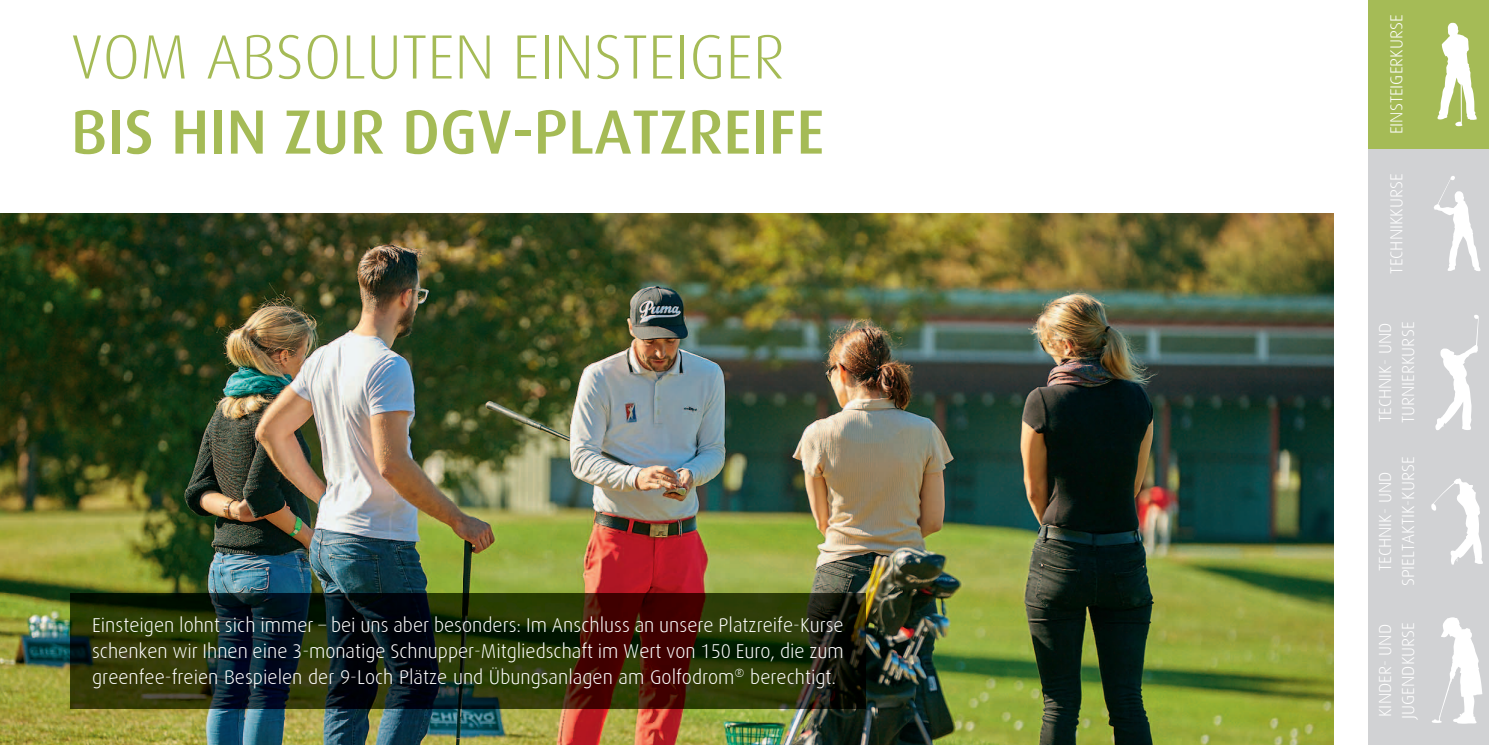
<style>
.page{position:relative;width:1489px;height:745px;background:#fff}
.page>*{position:absolute;margin:0;border:0;box-sizing:border-box;transform-origin:0 0}
.t1{font:500 62.5px "Dax";color:#a5bb56}
.t2{font:300 62.5px "Dax";color:#a5bb56}
.t3{font:300 20px/26px "Dax";color:#fff;text-align:justify}
.t4{font:300 17.5px/22.8px "Dax";color:#fff}
</style>
<div class="page">
<img style="left:0;top:214px;width:1332px;height:530px">
<img style="left:71px;top:592px;width:794px;height:116px">
<div style="left:1368px;top:0;width:120px;height:149px;background:#a5bb56"></div>
<svg style="left:1437px;top:23px;width:39px;height:103px"></svg>
<div style="left:1368px;top:298px;width:120px;height:148px;background:#d1d2d4"></div>
<svg style="left:1435px;top:315px;width:43px;height:115px"></svg>
<div style="left:1368px;top:149px;width:120px;height:149px;background:#d1d2d4"></div>
<svg style="left:1434px;top:176px;width:46px;height:95px"></svg>
<div style="left:1368px;top:446px;width:120px;height:149px;background:#d1d2d4"></div>
<svg style="left:1431px;top:478px;width:51px;height:86px"></svg>
<div style="left:1368px;top:595px;width:120px;height:149px;background:#d1d2d4"></div>
<svg style="left:1432px;top:617px;width:50px;height:106px"></svg>
<h1 class="t2" style="left:71px;top:24px;width:715px">VOM ABSOLUTEN EINSTEIGER</h1>
<h1 class="t1" style="left:71px;top:96px;width:755px">BIS HIN ZUR DGV-PLATZREIFE</h1>
<p class="t3" style="left:92px;top:612px;width:753px">Einsteigen lohnt sich immer – bei uns aber besonders: Im Anschluss an unsere Platzreife-Kurse schenken wir Ihnen eine 3-monatige Schnupper-Mitgliedschaft im Wert von 150 Euro, die zum greenfee-freien Bespielen der 9-Loch Plätze und Übungsanlagen am Golfodrom<sup>®</sup> berechtigt.</p>
<p class="t4" style="left:1385px;top:134px;width:121px;rotate:-90deg">EINSTEIGERKURSE</p>
<p class="t4" style="left:1385px;top:273px;width:101px;rotate:-90deg">TECHNIKKURSE</p>
<p class="t4" style="left:1373px;top:423px;width:103px;rotate:-90deg">TECHNIK- UND<br>TURNIERKURSE</p>
<p class="t4" style="left:1373px;top:586px;width:131px;text-align:center;rotate:-90deg">TECHNIK- UND<br>SPIELTAKTIK-KURSE</p>
<p class="t4" style="left:1373px;top:718px;width:98px;rotate:-90deg">KINDER- UND<br>JUGENDKURSE</p>
</div>
